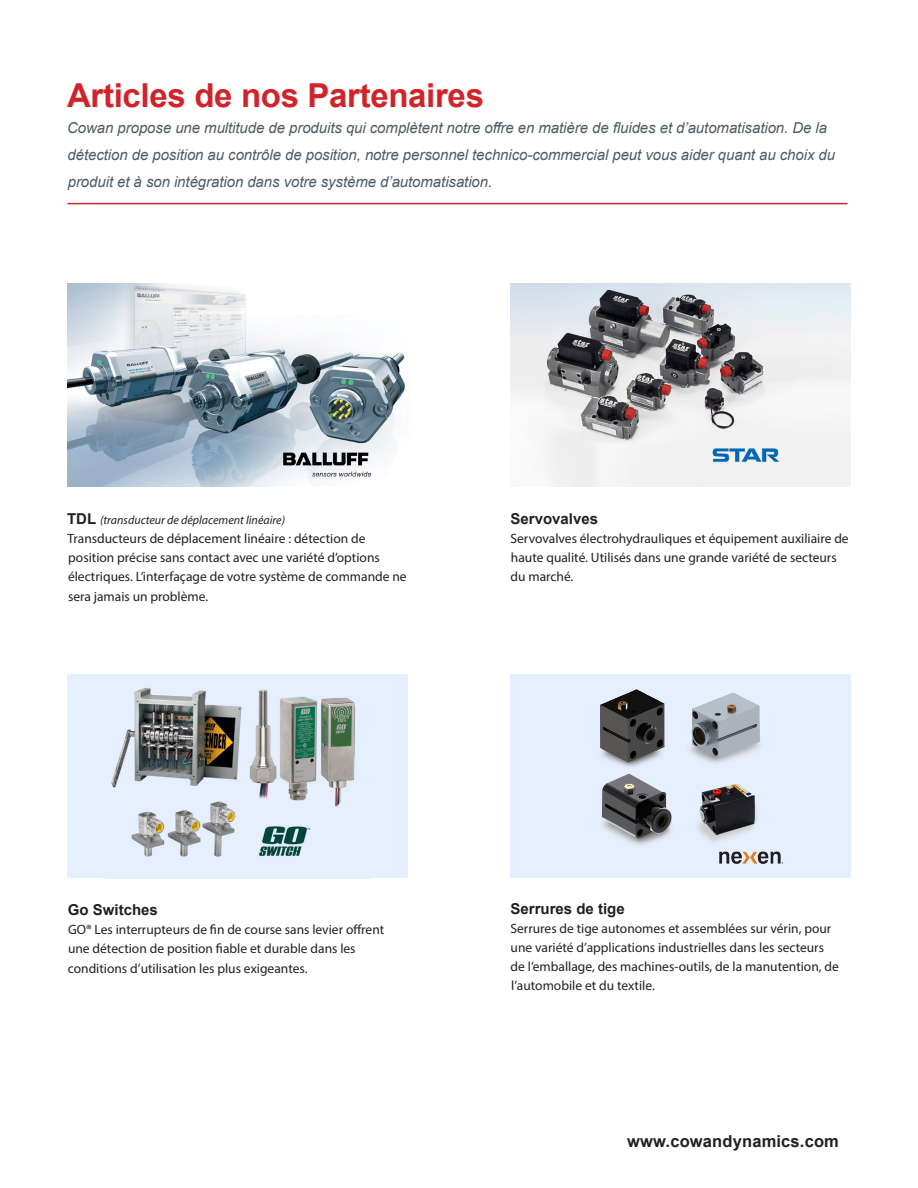
<style>
.page{position:relative;width:918px;height:1188px;background:#fff}
.page>*{position:absolute;margin:0;border:0;box-sizing:border-box;transform-origin:0 0}
.t1{font:700 33px "Arial";letter-spacing:-.01em;color:#d1232a}
.t2{font:700 16.5px "Arial";letter-spacing:.01em;color:#231f20}
.t3{font:italic 15px/26.7px "Arial";letter-spacing:-.005em;color:#4b5c67}
.t4{font:700 15px "Arial";color:#231f20}
.t5{font:13.5px/19.2px "Myriad Pro";color:#231f20}
.t6{font:italic 12px "Myriad Pro";color:#231f20}
.s1{font-family:"Arial";font-weight:700;font-style:normal;font-size:15px}
</style>
<div class="page">
<img style="left:68px;top:284px;width:337px;height:203px">
<div style="left:68px;top:675px;width:340px;height:203px;background:#e6efff"></div>
<img style="left:111px;top:688px;width:245px;height:169px">
<img style="left:510px;top:284px;width:341px;height:203px">
<div style="left:510px;top:675px;width:341px;height:203px;background:#e6efff"></div>
<img style="left:600px;top:689px;width:182px;height:175px">
<hr style="left:68px;top:203px;width:780px;height:1px;background:#d1232a">
<p class="t1" style="left:67px;top:72px;width:418px">Articles de nos Partenaires</p>
<p class="t3" style="left:67px;top:115px;width:769px">Cowan propose une multitude de produits qui complètent notre offre en matière de fluides et d’automatisation. De la détection de position au contrôle de position, notre personnel technico-commercial peut vous aider quant au choix du produit et à son intégration dans votre système d’automatisation.</p>
<p class="t6" style="left:67px;top:513px;width:220px"><span class="s1">TDL</span> (transducteur de déplacement linéaire)</p>
<p class="t5" style="left:67px;top:529px;width:341px">Transducteurs de déplacement linéaire : détection de position précise sans contact avec une variété d’options électriques. L’interfaçage de votre système de commande ne sera jamais un problème.</p>
<p class="t4" style="left:511px;top:508px;width:89px">Servovalves</p>
<p class="t5" style="left:510px;top:529px;width:340px">Servovalves électrohydrauliques et équipement auxiliaire de haute qualité. Utilisés dans une grande variété de secteurs du marché.</p>
<p class="t4" style="left:68px;top:899px;width:92px">Go Switches</p>
<p class="t5" style="left:68px;top:920px;width:318px">GO® Les interrupteurs de fin de course sans levier offrent une détection de position fiable et durable dans les conditions d’utilisation les plus exigeantes.</p>
<p class="t4" style="left:511px;top:898px;width:116px">Serrures de tige</p>
<p class="t5" style="left:510px;top:919px;width:330px">Serrures de tige autonomes et assemblées sur vérin, pour une variété d’applications industrielles dans les secteurs de l’emballage, des machines-outils, de la manutention, de l’automobile et du textile.</p>
<p class="t2" style="left:627px;top:1129px;width:213px">www.cowandynamics.com</p>
</div>
